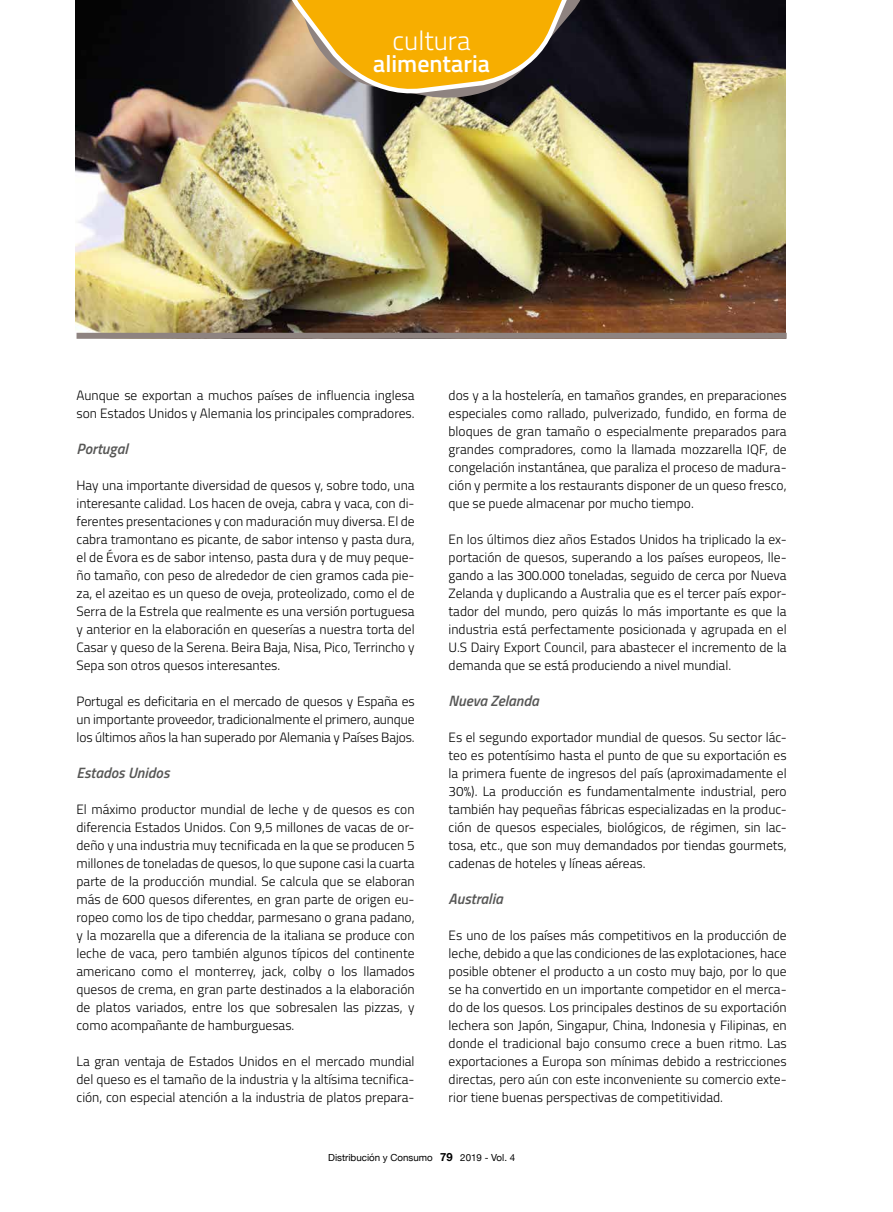
<style>
.page{position:relative;width:893px;height:1212px;background:#fff}
.page>*{position:absolute;margin:0;border:0;box-sizing:border-box;transform-origin:0 0}
.t1{font:300 27px "Titillium";color:#fff}
.t2{font:600 24px "Titillium";color:#fff}
.t3{font:italic 600 15px "Titillium";color:#575756}
.t4{font:300 13.5px/18px "Titillium";color:#000;text-align:justify}
.t5{font:9.75px "Helvetica Neue";color:#000}
.s1{font-weight:700;font-size:11.25px}
</style>
<div class="page">
<img style="left:76px;top:0;width:710px;height:339px">
<div style="left:77px;top:333px;width:710px;height:6px;background:#8e8380"></div>
<svg style="left:268px;top:0;width:332px;height:107px;background:#b58b31"></svg>
<h1 class="t1" style="left:393px;top:21px;width:80px">cultura</h1>
<h2 class="t2" style="left:373px;top:46px;width:118px">alimentaria</h2>
<p class="t4" style="left:77px;top:386px;width:340px">Aunque se exportan a muchos países de influencia inglesa son Estados Unidos y Alemania los principales compradores.</p>
<p class="t3" style="left:77px;top:438px;width:53px">Portugal</p>
<p class="t4" style="left:77px;top:476px;width:340px">Hay una importante diversidad de quesos y, sobre todo, una interesante calidad. Los hacen de oveja, cabra y vaca, con di&shy;ferentes presentaciones y con maduración muy diversa. El de cabra tramontano es picante, de sabor intenso y pasta dura, el de Évora es de sabor intenso, pasta dura y de muy peque&shy;ño tamaño, con peso de alrededor de cien gramos cada pie&shy;za, el azeitao es un queso de oveja, proteolizado, como el de Serra de la Estrela que realmente es una versión portuguesa y anterior en la elaboración en queserías a nuestra torta del Casar y queso de la Serena. Beira Baja, Nisa, Pico, Terrincho y Sepa son otros quesos interesantes.</p>
<p class="t4" style="left:77px;top:692px;width:340px">Portugal es deficitaria en el mercado de quesos y España es un importante proveedor, tradicionalmente el primero, aunque los últimos años la han superado por Alemania y Países Bajos.</p>
<p class="t3" style="left:77px;top:762px;width:94px">Estados Unidos</p>
<p class="t4" style="left:77px;top:800px;width:340px">El máximo productor mundial de leche y de quesos es con diferencia Estados Unidos. Con 9,5 millones de vacas de or&shy;deño y una industria muy tecnificada en la que se producen 5 millones de toneladas de quesos, lo que supone casi la cuarta parte de la producción mundial. Se calcula que se elaboran más de 600 quesos diferentes, en gran parte de origen eu&shy;ropeo como los de tipo cheddar, parmesano o grana padano, y la mozarella que a diferencia de la italiana se produce con leche de vaca, pero también algunos típicos del continente americano como el monterrey, jack, colby o los llamados quesos de crema, en gran parte destinados a la elaboración de platos variados, entre los que sobresalen las pizzas, y como acompañante de hamburguesas.</p>
<p class="t4" style="left:77px;top:1052px;width:340px">La gran ventaja de Estados Unidos en el mercado mundial del queso es el tamaño de la industria y la altísima tecnifica&shy;ción, con especial atención a la industria de platos prepara-</p>
<p class="t4" style="left:449px;top:386px;width:340px">dos y a la hostelería, en tamaños grandes, en preparaciones especiales como rallado, pulverizado, fundido, en forma de bloques de gran tamaño o especialmente preparados para grandes compradores, como la llamada mozzarella IQF, de congelación instantánea, que paraliza el proceso de madura&shy;ción y permite a los restaurants disponer de un queso fresco, que se puede almacenar por mucho tiempo.</p>
<p class="t4" style="left:449px;top:530px;width:340px">En los últimos diez años Estados Unidos ha triplicado la ex&shy;portación de quesos, superando a los países europeos, lle&shy;gando a las 300.000 toneladas, seguido de cerca por Nueva Zelanda y duplicando a Australia que es el tercer país expor&shy;tador del mundo, pero quizás lo más importante es que la industria está perfectamente posicionada y agrupada en el U.S Dairy Export Council, para abastecer el incremento de la demanda que se está produciendo a nivel mundial.</p>
<p class="t3" style="left:449px;top:690px;width:92px">Nueva Zelanda</p>
<p class="t4" style="left:449px;top:728px;width:340px">Es el segundo exportador mundial de quesos. Su sector lác&shy;teo es potentísimo hasta el punto de que su exportación es la primera fuente de ingresos del país (aproximadamente el 30%). La producción es fundamentalmente industrial, pero también hay pequeñas fábricas especializadas en la produc&shy;ción de quesos especiales, biológicos, de régimen, sin lac&shy;tosa, etc., que son muy demandados por tiendas gourmets, cadenas de hoteles y líneas aéreas.</p>
<p class="t3" style="left:449px;top:888px;width:56px">Australia</p>
<p class="t4" style="left:449px;top:926px;width:340px">Es uno de los países más competitivos en la producción de leche, debido a que las condiciones de las explotaciones, hace posible obtener el producto a un costo muy bajo, por lo que se ha convertido en un importante competidor en el merca&shy;do de los quesos. Los principales destinos de su exportación lechera son Japón, Singapur, China, Indonesia y Filipinas, en donde el tradicional bajo consumo crece a buen ritmo. Las exportaciones a Europa son mínimas debido a restricciones directas, pero aún con este inconveniente su comercio exte&shy;rior tiene buenas perspectivas de competitividad.</p>
<p class="t5" style="left:328px;top:1150px;width:188px">Distribución y Consumo <span class="s1">79</span> 2019 - Vol. 4</p>
</div>
